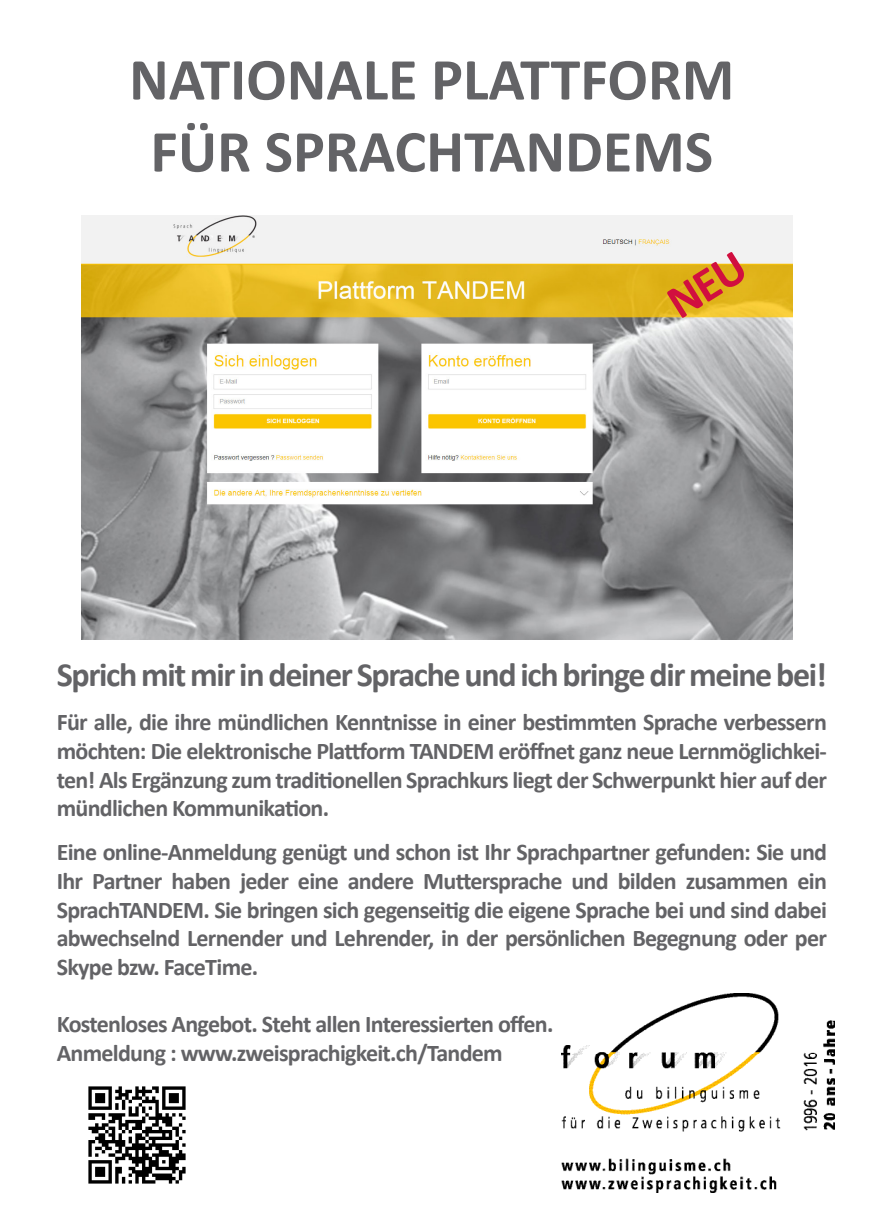
<style>
.page{position:relative;width:874px;height:1225px;background:#fff}
.page>*{position:absolute;margin:0;border:0;box-sizing:border-box;transform-origin:0 0}
.t1{font:700 60px/72px "Calibri";color:#636366;text-align:center}
.t2{font:700 34px "Calibri";letter-spacing:-.04em;color:#636366}
.t3{font:700 24px/28.8px "Calibri";letter-spacing:-.03em;color:#636366;text-align:justify}
</style>
<div class="page">
<img style="left:561px;top:993px;width:273px;height:199px">
<img style="left:82px;top:215px;width:710px;height:424px">
<img style="left:88px;top:1086px;width:98px;height:98px">
<svg style="left:666px;top:251px;width:81px;height:67px"></svg>
<p class="t1" style="left:129px;top:43px;width:606px">NATIONALE PLATTFORM<br>FÜR SPRACHTANDEMS</p>
<p class="t2" style="left:57px;top:653px;width:771px">Sprich mit mir in deiner Sprache und ich bringe dir meine bei!</p>
<p class="t3" style="left:57px;top:707px;width:771px">Für alle, die ihre mündlichen Kenntnisse in einer bestimmten Sprache verbessern möchten: Die elektronische Plattform TANDEM eröffnet ganz neue Lernmöglichkei&shy;ten! Als Ergänzung zum traditionellen Sprachkurs liegt der Schwerpunkt hier auf der mündlichen Kommunikation.</p>
<p class="t3" style="left:57px;top:837px;width:771px">Eine online-Anmeldung genügt und schon ist Ihr Sprachpartner gefunden: Sie und Ihr Partner haben jeder eine andere Muttersprache und bilden zusammen ein SprachTANDEM. Sie bringen sich gegenseitig die eigene Sprache bei und sind dabei abwechselnd Lernender und Lehrender, in der persönlichen Begegnung oder per Skype bzw. FaceTime.</p>
<p class="t3" style="left:57px;top:1009px;width:498px">Kostenloses Angebot. Steht allen Interessierten offen.</p>
<p class="t3" style="left:57px;top:1038px;width:447px">Anmeldung : www.zweisprachigkeit.ch/Tandem</p>
</div>
